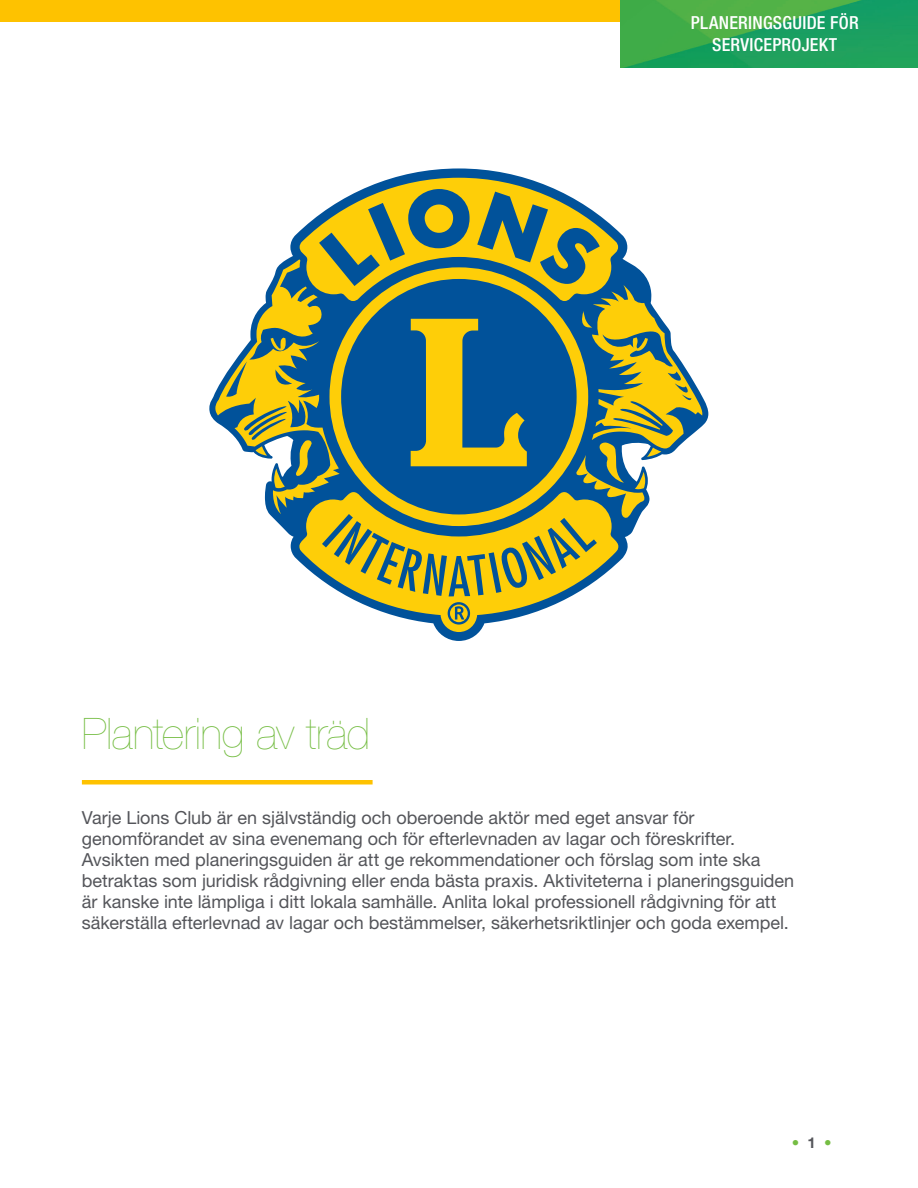
<style>
.page{position:relative;width:918px;height:1188px;background:#fff}
.page>*{position:absolute;margin:0;border:0;box-sizing:border-box;transform-origin:0 0}
.t1{font:200 43.5px "Helvetica Neue LT Std";letter-spacing:-.01em;color:#75bd43}
.t2{font:18px/21px "Helvetica Neue LT Std";letter-spacing:-.005em;color:#54555a}
.t3{font:500 condensed 18px/22.5px "Helvetica Neue LT Std";letter-spacing:.015em;color:#fff;text-align:center}
.t4{font:100 15px "Helvetica Neue LT Std";color:#75bd43}
.s1{font-weight:700;color:#54555a}
</style>
<div class="page">
<div style="left:0;top:0;width:918px;height:21px;background:#fec200"></div>
<img style="left:620px;top:0;width:298px;height:68px">
<hr style="left:82px;top:780px;width:291px;height:4px;background:#fec200">
<svg style="left:209px;top:168px;width:499px;height:473px"></svg>
<h1 class="t1" style="left:82px;top:709px;width:290px">Plantering av träd</h1>
<p class="t3" style="left:691px;top:11px;width:169px">PLANERINGSGUIDE FÖR<br>SERVICEPROJEKT</p>
<p class="t2" style="left:82px;top:807px;width:714px">Varje Lions Club är en självständig och oberoende aktör med eget ansvar för genomförandet av sina evenemang och för efterlevnaden av lagar och föreskrifter.<br>Avsikten med planeringsguiden är att ge rekommendationer och förslag som inte ska betraktas som juridisk rådgivning eller enda bästa praxis. Aktiviteterna i planeringsguiden är kanske inte lämpliga i ditt lokala samhälle. Anlita lokal professionell rådgivning för att säkerställa efterlevnad av lagar och bestämmelser, säkerhetsriktlinjer och goda exempel.</p>
<p class="t4" style="left:792px;top:1134px;width:42px">• <span class="s1">1</span> •</p>
</div>
